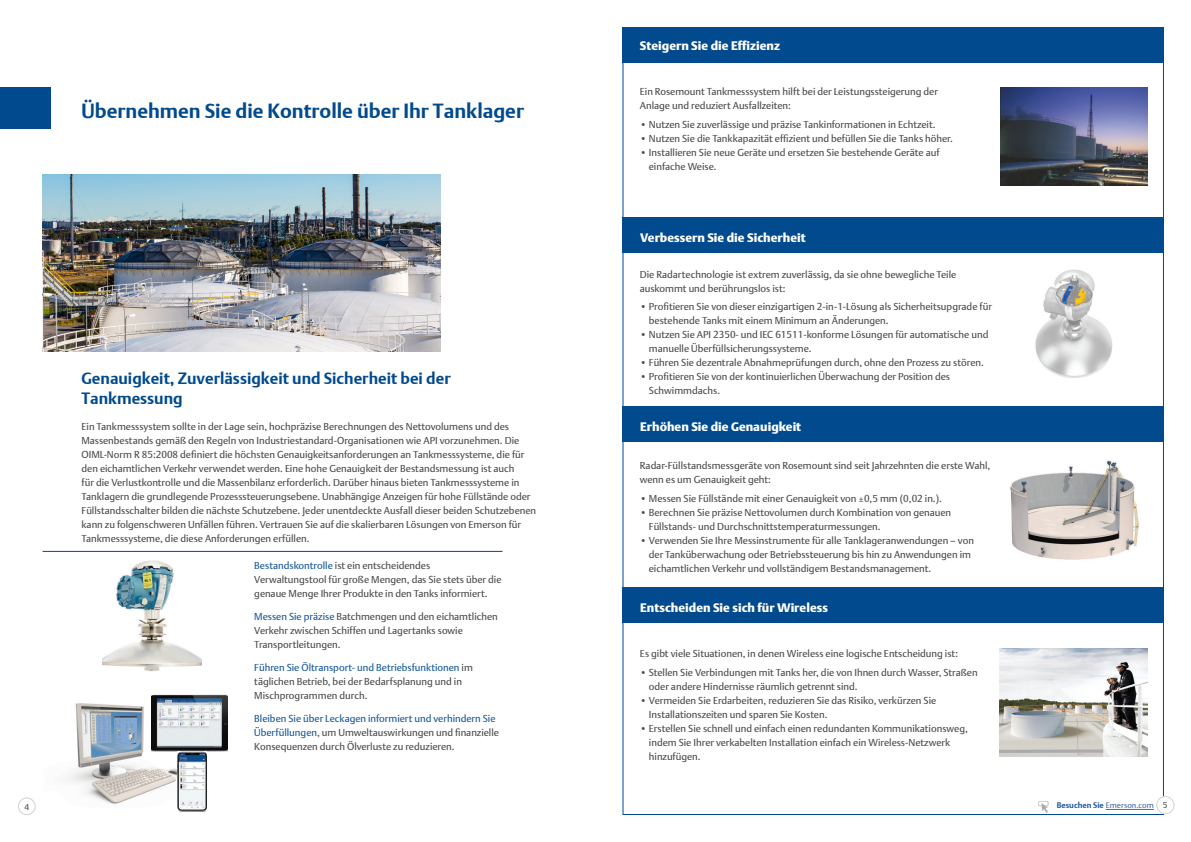
<style>
.page{position:relative;width:1191px;height:842px;background:#fff}
.page>*{position:absolute;margin:0;border:0;box-sizing:border-box;transform-origin:0 0}
.t1{font:20px "DTL Argo T Bold";color:#004a8d}
.t2{font:16px/20px "DTL Argo T Bold";color:#004a8d}
.t3{font:900 12.2px "DTL Argo ST";color:#fff}
.body-Peta{font:10px/14px "DTL Argo T";color:#4b4c4d}
._01_Page_number{font:8.5px "DTL Argo T";color:#4b4c4d}
.BODY_sm{font:8px "DTL Argo T Bold";color:#1a5a99}
.s1{color:#1a5a99}
.s2{font-family:"DTL Argo T";color:#436da8}
</style>
<div class="page">
<img style="left:68px;top:703px;width:140px;height:107px">
<div style="left:18px;top:797px;width:18px;height:18px;border:1px solid #d1d2d4;border-radius:50%"></div>
<div style="left:0;top:88px;width:50px;height:41px;background:#004a8d"></div>
<img style="left:43px;top:174px;width:397px;height:177px">
<hr style="left:43px;top:551px;width:459px;height:1px;background:#004a8d">
<div style="left:623px;top:27px;width:541px;height:36px;background:#004a8d"></div>
<div style="left:622px;top:217px;width:542px;height:35px;background:#004a8d"></div>
<div style="left:1156px;top:796px;width:18px;height:18px;border:1px solid #d1d2d4;border-radius:50%"></div>
<img style="left:103px;top:560px;width:98px;height:112px">
<img style="left:1000px;top:88px;width:147px;height:97px">
<div style="left:622px;top:406px;width:542px;height:35px;background:#004a8d"></div>
<div style="left:622px;top:587px;width:542px;height:35px;background:#004a8d"></div>
<img style="left:1000px;top:648px;width:147px;height:108px">
<img style="left:1035px;top:269px;width:78px;height:109px">
<img style="left:1010px;top:460px;width:129px;height:100px">
<img style="left:151px;top:694px;width:76px;height:57px">
<img style="left:178px;top:751px;width:29px;height:61px">
<svg style="left:1038px;top:801px;width:10px;height:12px"></svg>
<hr style="left:1105px;top:809px;width:49px;height:1px;background:#436da8">
<p class="t1" style="left:82px;top:99px;width:444px">Übernehmen Sie die Kontrolle über Ihr Tanklager</p>
<p class="_01_Page_number" style="left:25px;top:802px;width:6px">4</p>
<p class="t2" style="left:82px;top:368px;width:371px">Genauigkeit, Zuverlässigkeit und Sicherheit bei der<br>Tankmessung</p>
<p class="body-Peta" style="left:82px;top:419px;width:456px">Ein Tankmesssystem sollte in der Lage sein, hochpräzise Berechnungen des Nettovolumens und des Massenbestands gemäß den Regeln von Industriestandard-Organisationen wie API vorzunehmen. Die OIML-Norm R 85:2008 definiert die höchsten Genauigkeitsanforderungen an Tankmesssysteme, die für den eichamtlichen Verkehr verwendet werden. Eine hohe Genauigkeit der Bestandsmessung ist auch<br>für die Verlustkontrolle und die Massenbilanz erforderlich. Darüber hinaus bieten Tankmesssysteme in Tanklagern die grundlegende Prozesssteuerungsebene. Unabhängige Anzeigen für hohe Füllstände oder Füllstandsschalter bilden die nächste Schutzebene. Jeder unentdeckte Ausfall dieser beiden Schutzebenen kann zu folgenschweren Unfällen führen. Vertrauen Sie auf die skalierbaren Lösungen von Emerson für Tankmesssysteme, die diese Anforderungen erfüllen.</p>
<p class="body-Peta" style="left:254px;top:558px;width:249px"><span class="s1">Bestandskontrolle</span> ist ein entscheidendes<br>Verwaltungstool für große Mengen, das Sie stets über die genaue Menge Ihrer Produkte in den Tanks informiert.</p>
<p class="body-Peta" style="left:254px;top:609px;width:245px"><span class="s1">Messen Sie präzise</span> Batchmengen und den eichamtlichen<br>Verkehr zwischen Schiffen und Lagertanks sowie<br>Transportleitungen.</p>
<p class="body-Peta" style="left:254px;top:660px;width:220px"><span class="s1">Führen Sie Öltransport- und Betriebsfunktionen</span> im täglichen Betrieb, bei der Bedarfsplanung und in<br>Mischprogrammen durch.</p>
<p class="body-Peta" style="left:254px;top:711px;width:246px"><span class="s1">Bleiben Sie über Leckagen informiert und verhindern Sie<br>Überfüllungen</span>, um Umweltauswirkungen und finanzielle<br>Konsequenzen durch Ölverluste zu reduzieren.</p>
<p class="t3" style="left:640px;top:38px;width:141px">Steigern Sie die Effizienz</p>
<p class="body-Peta" style="left:640px;top:85px;width:299px">Ein Rosemount Tankmesssystem hilft bei der Leistungssteigerung der<br>Anlage und reduziert Ausfallzeiten:</p>
<p class="body-Peta" style="left:640px;top:117px;width:297px">• Nutzen Sie zuverlässige und präzise Tankinformationen in Echtzeit.</p>
<p class="body-Peta" style="left:640px;top:131px;width:315px">• Nutzen Sie die Tankkapazität effizient und befüllen Sie die Tanks höher.</p>
<p class="body-Peta" style="left:649px;top:145px;width:292px;text-indent:-9px">• Installieren Sie neue Geräte und ersetzen Sie bestehende Geräte auf einfache Weise.</p>
<p class="t3" style="left:640px;top:230px;width:167px">Verbessern Sie die Sicherheit</p>
<p class="body-Peta" style="left:640px;top:267px;width:318px">Die Radartechnologie ist extrem zuverlässig, da sie ohne bewegliche Teile auskommt und berührungslos ist:</p>
<p class="body-Peta" style="left:649px;top:299px;width:345px;text-indent:-9px">• Profitieren Sie von dieser einzigartigen 2-in-1-Lösung als Sicherheitsupgrade für bestehende Tanks mit einem Minimum an Änderungen.</p>
<p class="body-Peta" style="left:649px;top:327px;width:341px;text-indent:-9px">• Nutzen Sie API 2350- und IEC 61511-konforme Lösungen für automatische und manuelle Überfüllsicherungssysteme.</p>
<p class="body-Peta" style="left:640px;top:355px;width:345px">• Führen Sie dezentrale Abnahmeprüfungen durch, ohne den Prozess zu stören.</p>
<p class="body-Peta" style="left:649px;top:369px;width:303px;text-indent:-9px">• Profitieren Sie von der kontinuierlichen Überwachung der Position des<br>Schwimmdachs.</p>
<p class="t3" style="left:640px;top:419px;width:163px">Erhöhen Sie die Genauigkeit</p>
<p class="body-Peta" style="left:640px;top:458px;width:352px">Radar-Füllstandsmessgeräte von Rosemount sind seit Jahrzehnten die erste Wahl, wenn es um Genauigkeit geht:</p>
<p class="body-Peta" style="left:640px;top:491px;width:304px">• Messen Sie Füllstände mit einer Genauigkeit von ±0,5 mm (0,02 in.).</p>
<p class="body-Peta" style="left:649px;top:505px;width:304px;text-indent:-9px">• Berechnen Sie präzise Nettovolumen durch Kombination von genauen<br>Füllstands- und Durchschnittstemperaturmessungen.</p>
<p class="body-Peta" style="left:649px;top:533px;width:326px;text-indent:-9px">• Verwenden Sie Ihre Messinstrumente für alle Tanklageranwendungen – von der Tanküberwachung oder Betriebssteuerung bis hin zu Anwendungen im eichamtlichen Verkehr und vollständigem Bestandsmanagement.</p>
<p class="t3" style="left:640px;top:600px;width:189px">Entscheiden Sie sich für Wireless</p>
<p class="body-Peta" style="left:640px;top:646px;width:320px">Es gibt viele Situationen, in denen Wireless eine logische Entscheidung ist:</p>
<p class="body-Peta" style="left:649px;top:665px;width:330px;text-indent:-9px">• Stellen Sie Verbindungen mit Tanks her, die von Ihnen durch Wasser, Straßen oder andere Hindernisse räumlich getrennt sind.</p>
<p class="body-Peta" style="left:649px;top:693px;width:289px;text-indent:-9px">• Vermeiden Sie Erdarbeiten, reduzieren Sie das Risiko, verkürzen Sie<br>Installationszeiten und sparen Sie Kosten.</p>
<p class="body-Peta" style="left:649px;top:721px;width:320px;text-indent:-9px">• Erstellen Sie schnell und einfach einen redundanten Kommunikationsweg, indem Sie Ihrer verkabelten Installation einfach ein Wireless-Netzwerk hinzufügen.</p>
<p class="BODY_sm" style="left:1056px;top:801px;width:99px">Besuchen Sie <span class="s2">Emerson.com</span></p>
<p class="_01_Page_number" style="left:1163px;top:800px;width:6px">5</p>
</div>
